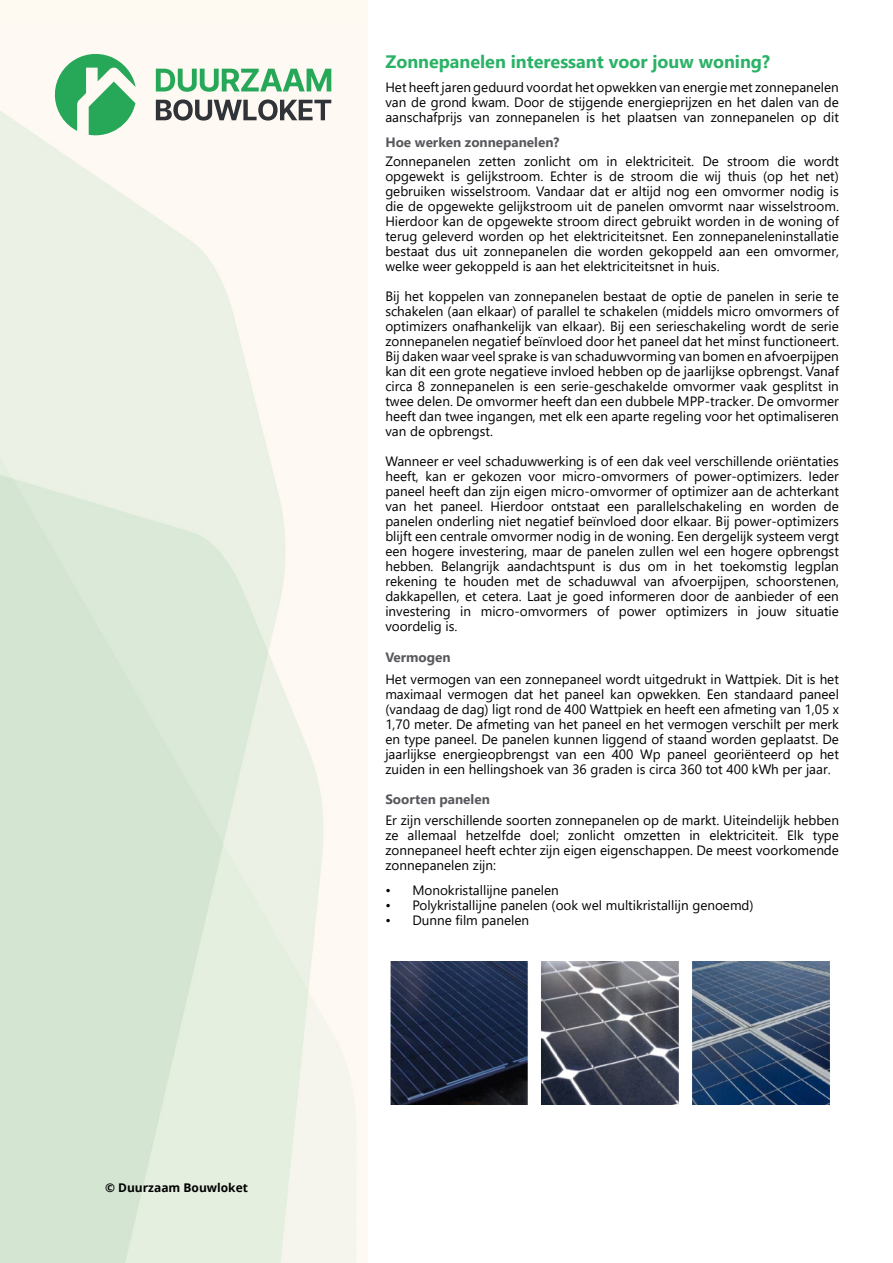
<style>
.page{position:relative;width:893px;height:1263px;background:#fff}
.page>*{position:absolute;margin:0;border:0;box-sizing:border-box;transform-origin:0 0}
.Kop_3{font:700 18px "Segoe UI";color:#2ab266}
.Tekst{font:13.5px/15px "Segoe UI";color:#000;text-align:justify}
.Kop_4{font:700 13.5px "Segoe UI";color:#58595d}
.t1{font:700 12px "Open Sans";color:#000}
</style>
<div class="page">
<svg style="left:55px;top:54px;width:81px;height:81px"></svg>
<svg style="left:156px;top:69px;width:175px;height:23px"></svg>
<svg style="left:156px;top:99px;width:175px;height:22px"></svg>
<img style="left:390px;top:962px;width:440px;height:142px">
<p class="t1" style="left:105px;top:1179px;width:144px">© Duurzaam Bouwloket</p>
<h3 class="Kop_3" style="left:385px;top:44px;width:386px">Zonnepanelen interessant voor jouw woning?</h3>
<p class="Tekst" style="left:385px;top:78px;width:455px">Het heeft jaren geduurd voordat het opwekken van energie met zonnepanelen van de grond kwam. Door de stijgende energieprijzen en het dalen van de aanschafprijs van zonnepanelen is het plaatsen van zonnepanelen op dit</p>
<p class="Tekst" style="left:385px;top:153px;width:455px">Zonnepanelen zetten zonlicht om in elektriciteit. De stroom die wordt opgewekt is gelijkstroom. Echter is de stroom die wij thuis (op het net) gebruiken wisselstroom. Vandaar dat er altijd nog een omvormer nodig is die de opgewekte gelijkstroom uit de panelen omvormt naar wisselstroom.<br>Hierdoor kan de opgewekte stroom direct gebruikt worden in de woning of terug geleverd worden op het elektriciteitsnet. Een zonnepaneleninstallatie bestaat dus uit zonnepanelen die worden gekoppeld aan een omvormer, welke weer gekoppeld is aan het elektriciteitsnet in huis.</p>
<p class="Tekst" style="left:385px;top:288px;width:455px">Bij het koppelen van zonnepanelen bestaat de optie de panelen in serie te schakelen (aan elkaar) of parallel te schakelen (middels micro omvormers of optimizers onafhankelijk van elkaar). Bij een serieschakeling wordt de serie zonnepanelen negatief beïnvloed door het paneel dat het minst functioneert.<br>Bij daken waar veel sprake is van schaduwvorming van bomen en afvoerpijpen kan dit een grote negatieve invloed hebben op de jaarlijkse opbrengst. Vanaf circa 8 zonnepanelen is een serie-geschakelde omvormer vaak gesplitst in twee delen. De omvormer heeft dan een dubbele MPP-tracker. De omvormer heeft dan twee ingangen, met elk een aparte regeling voor het optimaliseren van de opbrengst.</p>
<p class="Tekst" style="left:385px;top:453px;width:455px">Wanneer er veel schaduwwerking is of een dak veel verschillende oriëntaties heeft, kan er gekozen voor micro-omvormers of power-optimizers. Ieder paneel heeft dan zijn eigen micro-omvormer of optimizer aan de achterkant van het paneel. Hierdoor ontstaat een parallelschakeling en worden de panelen onderling niet negatief beïnvloed door elkaar. Bij power-optimizers blijft een centrale omvormer nodig in de woning. Een dergelijk systeem vergt een hogere investering, maar de panelen zullen wel een hogere opbrengst hebben. Belangrijk aandachtspunt is dus om in het toekomstig legplan rekening te houden met de schaduwval van afvoerpijpen, schoorstenen, dakkapellen, et cetera. Laat je goed informeren door de aanbieder of een investering in micro-omvormers of power optimizers in jouw situatie voordelig is.</p>
<h4 class="Kop_4" style="left:385px;top:129px;width:176px">Hoe werken zonnepanelen?</h4>
<h4 class="Kop_4" style="left:385px;top:645px;width:67px">Vermogen</h4>
<p class="Tekst" style="left:385px;top:670px;width:455px">Het vermogen van een zonnepaneel wordt uitgedrukt in Wattpiek. Dit is het maximaal vermogen dat het paneel kan opwekken. Een standaard paneel (vandaag de dag) ligt rond de 400 Wattpiek en heeft een afmeting van 1,05 x 1,70 meter. De afmeting van het paneel en het vermogen verschilt per merk en type paneel. De panelen kunnen liggend of staand worden geplaatst. De jaarlijkse energieopbrengst van een 400 Wp paneel georiënteerd op het zuiden in een hellingshoek van 36 graden is circa 360 tot 400 kWh per jaar.</p>
<h4 class="Kop_4" style="left:385px;top:786px;width:106px">Soorten panelen</h4>
<p class="Tekst" style="left:385px;top:812px;width:455px">Er zijn verschillende soorten zonnepanelen op de markt. Uiteindelijk hebben ze allemaal hetzelfde doel; zonlicht omzetten in elektriciteit. Elk type zonnepaneel heeft echter zijn eigen eigenschappen. De meest voorkomende zonnepanelen zijn:</p>
<p class="Tekst" style="left:385px;top:881px;width:175px">• Monokristallijne panelen</p>
<p class="Tekst" style="left:385px;top:896px;width:370px">• Polykristallijne panelen (ook wel multikristallijn genoemd)</p>
<p class="Tekst" style="left:385px;top:911px;width:145px">• Dunne film panelen</p>
</div>
